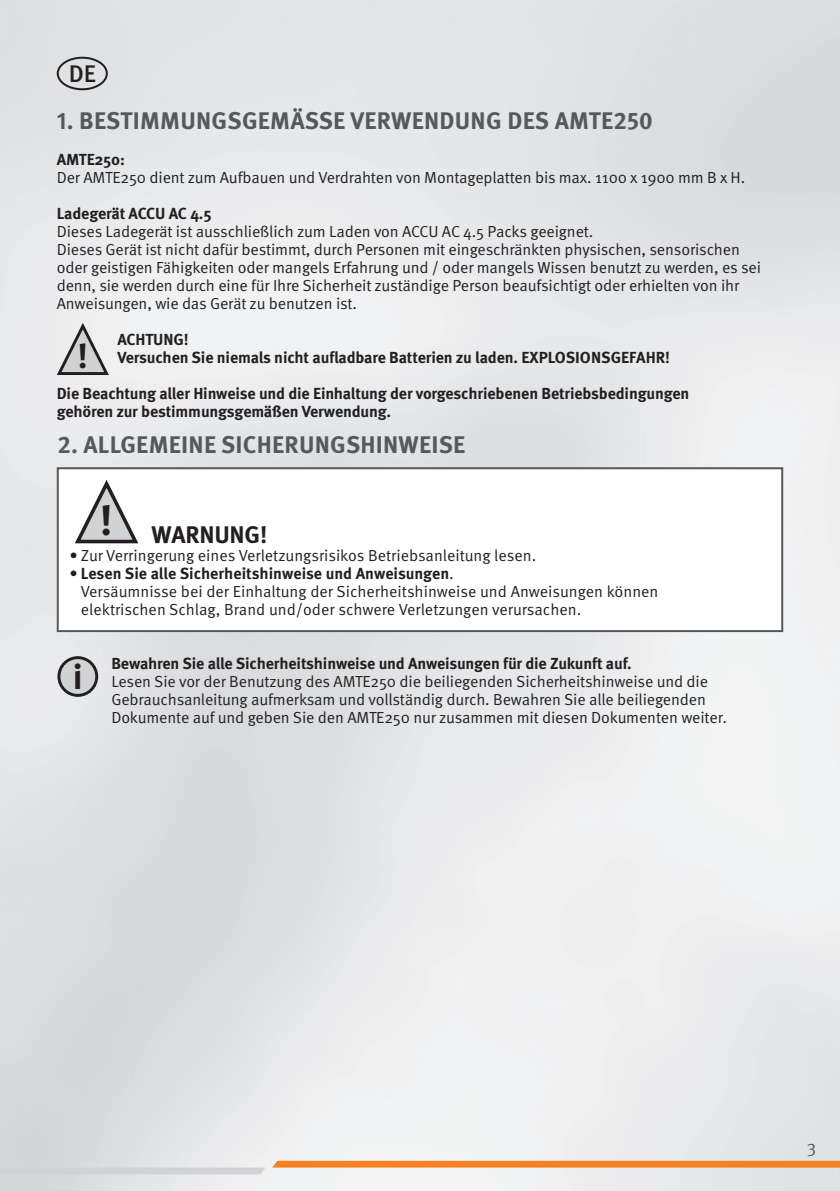
<style>
.page{position:relative;width:840px;height:1191px;background:#fff}
.page>*{position:absolute;margin:0;border:0;box-sizing:border-box;transform-origin:0 0}
.Fließtext{font:700 42.4px "Meta OT";color:#231f20}
.Fließtext-2{font:700 34.8px "Meta OT";color:#231f20}
.Ü2_12pt_grau{font:700 24px "Meta OT";letter-spacing:.01em;color:#57585a}
.Ü2_12pt_schwarz_fett{font:700 24px "Meta OT";letter-spacing:-.01em;color:#231f20}
.Spachbutton{font:500 24px "Meta OT";color:#231f20}
.t1{font:18px "Meta OT";color:#57585a}
.Fließtext-3{font:16px/18px "Meta OT";letter-spacing:-.01em;color:#231f20}
.Fließtext-4{font:700 16px/18px "Meta OT";letter-spacing:-.01em;color:#231f20}
.s1{font-weight:700}
</style>
<div class="page">
<img style="left:0;top:0;width:839px;height:1191px">
<svg style="left:272px;top:1160px;width:567px;height:7px;background:#f38d39"></svg>
<svg style="left:0;top:1167px;width:265px;height:7px;background:#d2d3d5"></svg>
<div style="left:57px;top:467px;width:725px;height:165px;background:#fff;border:2px solid #57585a"></div>
<svg style="left:75px;top:480px;width:64px;height:64px"></svg>
<div style="left:59px;top:657px;width:38px;height:38px;background:#d1d2d4;border-radius:50%"></div>
<div style="left:57px;top:656px;width:41px;height:41px;border:3px solid #231f20;border-radius:50%"></div>
<svg style="left:54px;top:322px;width:57px;height:54px"></svg>
<div style="left:57px;top:57px;width:51px;height:33px;border:2px solid #231f20;border-radius:50%"></div>
<p class="Spachbutton" style="left:69px;top:60px;width:29px">DE</p>
<p class="Ü2_12pt_grau" style="left:57px;top:106px;width:597px">1. BESTIMMUNGSGEMÄSSE VERWENDUNG DES AMTE250</p>
<p class="Fließtext-4" style="left:57px;top:151px;width:70px">AMTE250:</p>
<p class="Fließtext-3" style="left:57px;top:169px;width:689px">Der AMTE250 dient zum Aufbauen und Verdrahten von Montageplatten bis max. 1100 x 1900 mm B x H.</p>
<p class="Fließtext-4" style="left:57px;top:205px;width:156px">Ladegerät ACCU AC 4.5</p>
<p class="Fließtext-3" style="left:57px;top:223px;width:538px">Dieses Ladegerät ist ausschließlich zum Laden von ACCU AC 4.5 Packs geeignet.</p>
<p class="Fließtext-3" style="left:57px;top:241px;width:705px">Dieses Gerät ist nicht dafür bestimmt, durch Personen mit eingeschränkten physischen, sensorischen oder geistigen Fähigkeiten oder mangels Erfahrung und / oder mangels Wissen benutzt zu werden, es sei denn, sie werden durch eine für Ihre Sicherheit zuständige Person beaufsichtigt oder erhielten von ihr Anweisungen, wie das Gerät zu benutzen ist.</p>
<p class="Fließtext-2" style="left:77px;top:335px;width:12px">!</p>
<p class="Fließtext-4" style="left:117px;top:331px;width:73px">ACHTUNG!</p>
<p class="Fließtext-4" style="left:117px;top:349px;width:554px">Versuchen Sie niemals nicht aufladbare Batterien zu laden. EXPLOSIONSGEFAHR!</p>
<p class="Fließtext-4" style="left:57px;top:385px;width:633px">Die Beachtung aller Hinweise und die Einhaltung der vorgeschriebenen Betriebsbedingungen gehören zur bestimmungsgemäßen Verwendung.</p>
<p class="Ü2_12pt_grau" style="left:57px;top:430px;width:409px">2. ALLGEMEINE SICHERUNGSHINWEISE</p>
<p class="Fließtext" style="left:100px;top:495px;width:14px">!</p>
<p class="Ü2_12pt_schwarz_fett" style="left:151px;top:520px;width:117px">WARNUNG!</p>
<p class="Fließtext-3" style="left:69px;top:547px;width:468px">• Zur Verringerung eines Verletzungsrisikos Betriebsanleitung lesen.</p>
<p class="Fließtext-3" style="left:81px;top:565px;width:578px;text-indent:-11px">• <span class="s1">Lesen Sie alle Sicherheitshinweise und Anweisungen</span>.<br>Versäumnisse bei der Einhaltung der Sicherheitshinweise und Anweisungen können elektrischen Schlag, Brand und/oder schwere Verletzungen verursachen.</p>
<p class="Fließtext-2" style="left:73px;top:656px;width:11px">i</p>
<p class="Fließtext-3" style="left:111px;top:655px;width:616px"><span class="s1">Bewahren Sie alle Sicherheitshinweise und Anweisungen für die Zukunft auf.<br></span>Lesen Sie vor der Benutzung des AMTE250 die beiliegenden Sicherheitshinweise und die Gebrauchsanleitung aufmerksam und vollständig durch. Bewahren Sie alle beiliegenden Dokumente auf und geben Sie den AMTE250 nur zusammen mit diesen Dokumenten weiter.</p>
<p class="t1" style="left:806px;top:1136px;width:11px">3</p>
</div>
